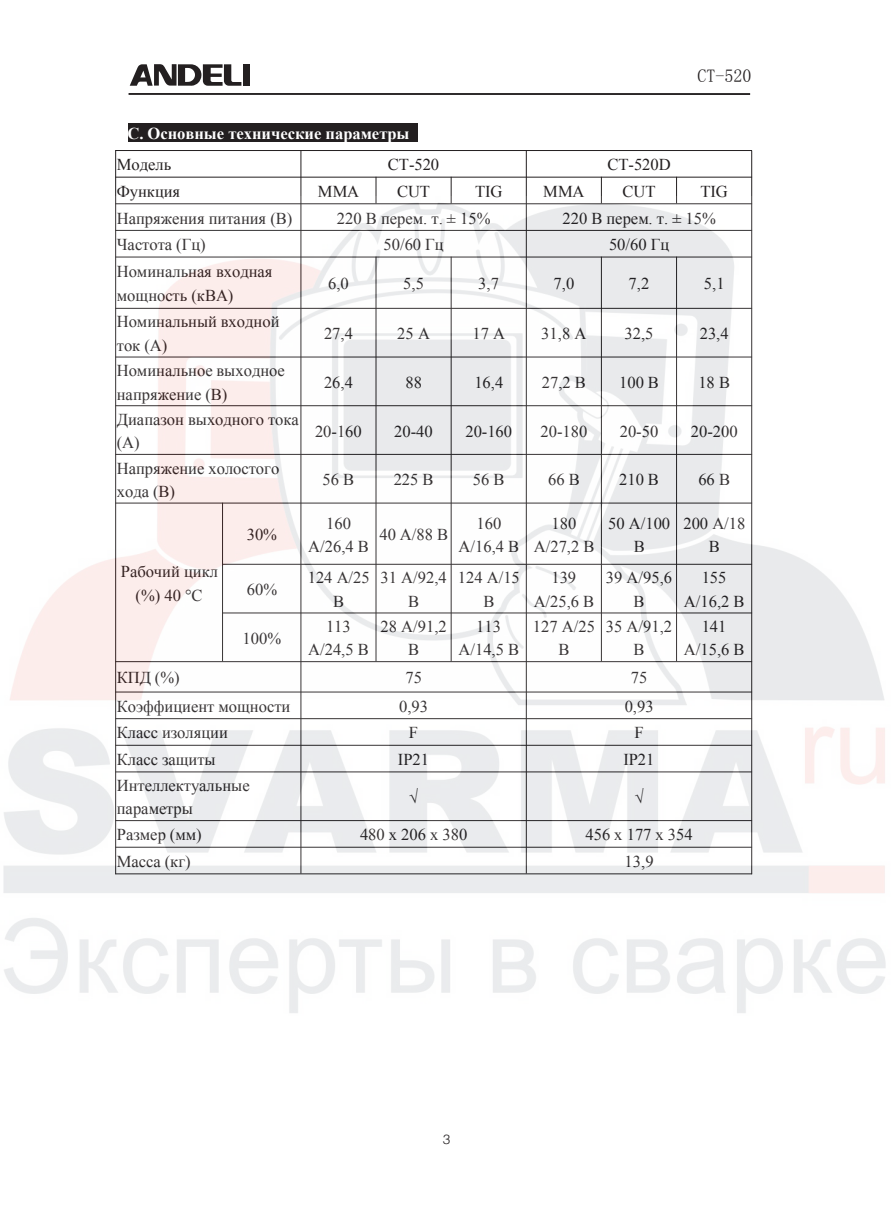
<style>
.page{position:relative;width:893px;height:1212px;background:#fff}
.page>*{position:absolute;margin:0;border:0;box-sizing:border-box;transform-origin:0 0}
.t1{font:18px "N Sim Sun";color:#231f20}
.t2{font:16.65px/23.4px "Times New Roman";color:#231f20;text-align:center}
.t3{font:700 16.65px "Times New Roman";color:#fff}
</style>
<div class="page">
<div style="left:128px;top:123px;width:11px;height:19px;background:#231f20"></div>
<div style="left:139px;top:123px;width:5px;height:19px;background:#231f20"></div>
<hr style="left:144px;top:123px;width:4px;height:19px;background:#231f20">
<div style="left:148px;top:123px;width:76px;height:19px;background:#231f20"></div>
<hr style="left:224px;top:123px;width:4px;height:19px;background:#231f20">
<div style="left:228px;top:123px;width:93px;height:19px;background:#231f20"></div>
<div style="left:321px;top:123px;width:5px;height:19px;background:#231f20"></div>
<div style="left:326px;top:123px;width:83px;height:19px;background:#231f20"></div>
<div style="left:409px;top:123px;width:9px;height:19px;background:#231f20"></div>
<hr style="left:115px;top:150px;width:637px;height:1px;background:#231f20">
<hr style="left:115px;top:177px;width:637px;height:1px;background:#231f20">
<hr style="left:115px;top:150px;width:1px;height:724px;background:#231f20">
<hr style="left:301px;top:150px;width:1px;height:723px;background:#231f20">
<svg style="left:376px;top:177px;width:1px;height:19px"></svg>
<svg style="left:451px;top:177px;width:1px;height:19px"></svg>
<hr style="left:526px;top:150px;width:1px;height:723px;background:#231f20">
<svg style="left:601px;top:178px;width:1px;height:18px"></svg>
<svg style="left:676px;top:178px;width:1px;height:18px"></svg>
<hr style="left:751px;top:151px;width:1px;height:723px;background:#231f20">
<div style="left:243px;top:64px;width:7px;height:22px;background:#231f20"></div>
<svg style="left:130px;top:64px;width:111px;height:22px"></svg>
<hr style="left:129px;top:93px;width:621px;height:2px;background:#231f20">
<img style="left:3px;top:196px;width:883px;height:817px">
<p class="t1" style="left:697px;top:66px;width:55px">CT-520</p>
<p class="t3" style="left:128px;top:122px;width:283px">С. Основные технические параметры</p>
<p class="t2" style="left:117px;top:153px;width:56px">Модель</p>
<p class="t2" style="left:388px;top:153px;width:53px">CT-520</p>
<p class="t2" style="left:608px;top:153px;width:65px">CT-520D</p>
<p class="t2" style="left:117px;top:179px;width:65px">Функция</p>
<p class="t2" style="left:318px;top:179px;width:43px">MMA</p>
<p class="t2" style="left:397px;top:179px;width:34px">CUT</p>
<p class="t2" style="left:475px;top:179px;width:29px">TIG</p>
<p class="t2" style="left:543px;top:179px;width:43px">MMA</p>
<p class="t2" style="left:622px;top:179px;width:34px">CUT</p>
<p class="t2" style="left:700px;top:179px;width:29px">TIG</p>
<p class="t2" style="left:117px;top:206px;width:177px">Напряжения питания (В)</p>
<p class="t2" style="left:337px;top:206px;width:155px">220 В перем. т. ± 15%</p>
<p class="t2" style="left:562px;top:206px;width:155px">220 В перем. т. ± 15%</p>
<p class="t2" style="left:117px;top:233px;width:90px">Частота (Гц)</p>
<p class="t2" style="left:384px;top:233px;width:62px">50/60 Гц</p>
<p class="t2" style="left:609px;top:233px;width:62px">50/60 Гц</p>
<p class="t2" style="left:117px;top:260px;width:157px;text-align:left">Номинальная входная мощность (кВА)</p>
<p class="t2" style="left:328px;top:271px;width:22px">6,0</p>
<p class="t2" style="left:403px;top:271px;width:22px">5,5</p>
<p class="t2" style="left:478px;top:271px;width:22px">3,7</p>
<p class="t2" style="left:554px;top:271px;width:22px">7,0</p>
<p class="t2" style="left:629px;top:271px;width:22px">7,2</p>
<p class="t2" style="left:704px;top:271px;width:22px">5,1</p>
<p class="t2" style="left:117px;top:310px;width:164px;text-align:left">Номинальный входной ток (А)</p>
<p class="t2" style="left:324px;top:322px;width:31px">27,4</p>
<p class="t2" style="left:397px;top:322px;width:34px">25 A</p>
<p class="t2" style="left:473px;top:322px;width:34px">17 A</p>
<p class="t2" style="left:541px;top:322px;width:47px">31,8 A</p>
<p class="t2" style="left:624px;top:322px;width:31px">32,5</p>
<p class="t2" style="left:700px;top:322px;width:31px">23,4</p>
<p class="t2" style="left:117px;top:359px;width:170px;text-align:left">Номинальное выходное напряжение (В)</p>
<p class="t2" style="left:324px;top:370px;width:31px">26,4</p>
<p class="t2" style="left:405px;top:370px;width:18px">88</p>
<p class="t2" style="left:474px;top:370px;width:31px">16,4</p>
<p class="t2" style="left:542px;top:370px;width:46px">27,2 В</p>
<p class="t2" style="left:619px;top:370px;width:41px">100 В</p>
<p class="t2" style="left:698px;top:370px;width:33px">18 В</p>
<p class="t2" style="left:117px;top:407px;width:184px;text-align:left">Диапазон выходного тока (А)</p>
<p class="t2" style="left:315px;top:419px;width:48px">20-160</p>
<p class="t2" style="left:394px;top:419px;width:40px">20-40</p>
<p class="t2" style="left:465px;top:419px;width:48px">20-160</p>
<p class="t2" style="left:540px;top:419px;width:48px">20-180</p>
<p class="t2" style="left:620px;top:419px;width:40px">20-50</p>
<p class="t2" style="left:691px;top:419px;width:48px">20-200</p>
<p class="t2" style="left:117px;top:456px;width:164px;text-align:left">Напряжение холостого хода (В)</p>
<p class="t2" style="left:323px;top:468px;width:33px">56 В</p>
<p class="t2" style="left:394px;top:468px;width:41px">225 В</p>
<p class="t2" style="left:473px;top:468px;width:33px">56 В</p>
<p class="t2" style="left:548px;top:468px;width:33px">66 В</p>
<p class="t2" style="left:619px;top:468px;width:41px">210 В</p>
<p class="t2" style="left:698px;top:468px;width:33px">66 В</p>
<p class="t2" style="left:121px;top:559px;width:99px">Рабочий цикл (%) 40 °С</p>
<p class="t2" style="left:247px;top:523px;width:32px">30%</p>
<p class="t2" style="left:308px;top:511px;width:62px">160<br>A/26,4 В</p>
<p class="t2" style="left:379px;top:523px;width:70px">40 A/88 В</p>
<p class="t2" style="left:459px;top:511px;width:62px">160<br>A/16,4 В</p>
<p class="t2" style="left:534px;top:511px;width:62px">180<br>A/27,2 В</p>
<p class="t2" style="left:608px;top:511px;width:63px">50 A/100<br>В</p>
<p class="t2" style="left:683px;top:511px;width:64px">200 A/18<br>В</p>
<p class="t2" style="left:247px;top:577px;width:32px">60%</p>
<p class="t2" style="left:308px;top:566px;width:64px">124 A/25<br>В</p>
<p class="t2" style="left:381px;top:566px;width:68px">31 A/92,4<br>В</p>
<p class="t2" style="left:458px;top:566px;width:64px">124 A/15<br>В</p>
<p class="t2" style="left:534px;top:566px;width:62px">139<br>A/25,6 В</p>
<p class="t2" style="left:606px;top:566px;width:68px">39 A/95,6<br>В</p>
<p class="t2" style="left:684px;top:566px;width:62px">155<br>A/16,2 В</p>
<p class="t2" style="left:242px;top:626px;width:40px">100%</p>
<p class="t2" style="left:308px;top:614px;width:62px">113<br>A/24,5 В</p>
<p class="t2" style="left:381px;top:614px;width:68px">28 A/91,2<br>В</p>
<p class="t2" style="left:458px;top:614px;width:62px">113<br>A/14,5 В</p>
<p class="t2" style="left:533px;top:614px;width:64px">127 A/25<br>В</p>
<p class="t2" style="left:606px;top:614px;width:68px">35 A/91,2<br>В</p>
<p class="t2" style="left:684px;top:614px;width:62px">141<br>A/15,6 В</p>
<p class="t2" style="left:117px;top:666px;width:64px">КПД (%)</p>
<p class="t2" style="left:405px;top:666px;width:18px">75</p>
<p class="t2" style="left:631px;top:666px;width:18px">75</p>
<p class="t2" style="left:117px;top:694px;width:175px">Коэффициент мощности</p>
<p class="t2" style="left:399px;top:694px;width:30px">0,93</p>
<p class="t2" style="left:625px;top:694px;width:30px">0,93</p>
<p class="t2" style="left:117px;top:721px;width:113px">Класс изоляции</p>
<p class="t2" style="left:409px;top:721px;width:11px">F</p>
<p class="t2" style="left:634px;top:721px;width:11px">F</p>
<p class="t2" style="left:117px;top:747px;width:100px">Класс защиты</p>
<p class="t2" style="left:398px;top:747px;width:33px">IP21</p>
<p class="t2" style="left:623px;top:747px;width:33px">IP21</p>
<p class="t2" style="left:117px;top:773px;width:134px;text-align:left">Интеллектуальные параметры</p>
<p class="t2" style="left:409px;top:785px;width:11px">√</p>
<p class="t2" style="left:634px;top:785px;width:11px">√</p>
<p class="t2" style="left:117px;top:823px;width:86px">Размер (мм)</p>
<p class="t2" style="left:360px;top:823px;width:109px">480 х 206 х 380</p>
<p class="t2" style="left:585px;top:823px;width:109px">456 х 177 х 354</p>
<p class="t2" style="left:117px;top:849px;width:75px">Масса (кг)</p>
<p class="t2" style="left:625px;top:849px;width:31px">13,9</p>
</div>
